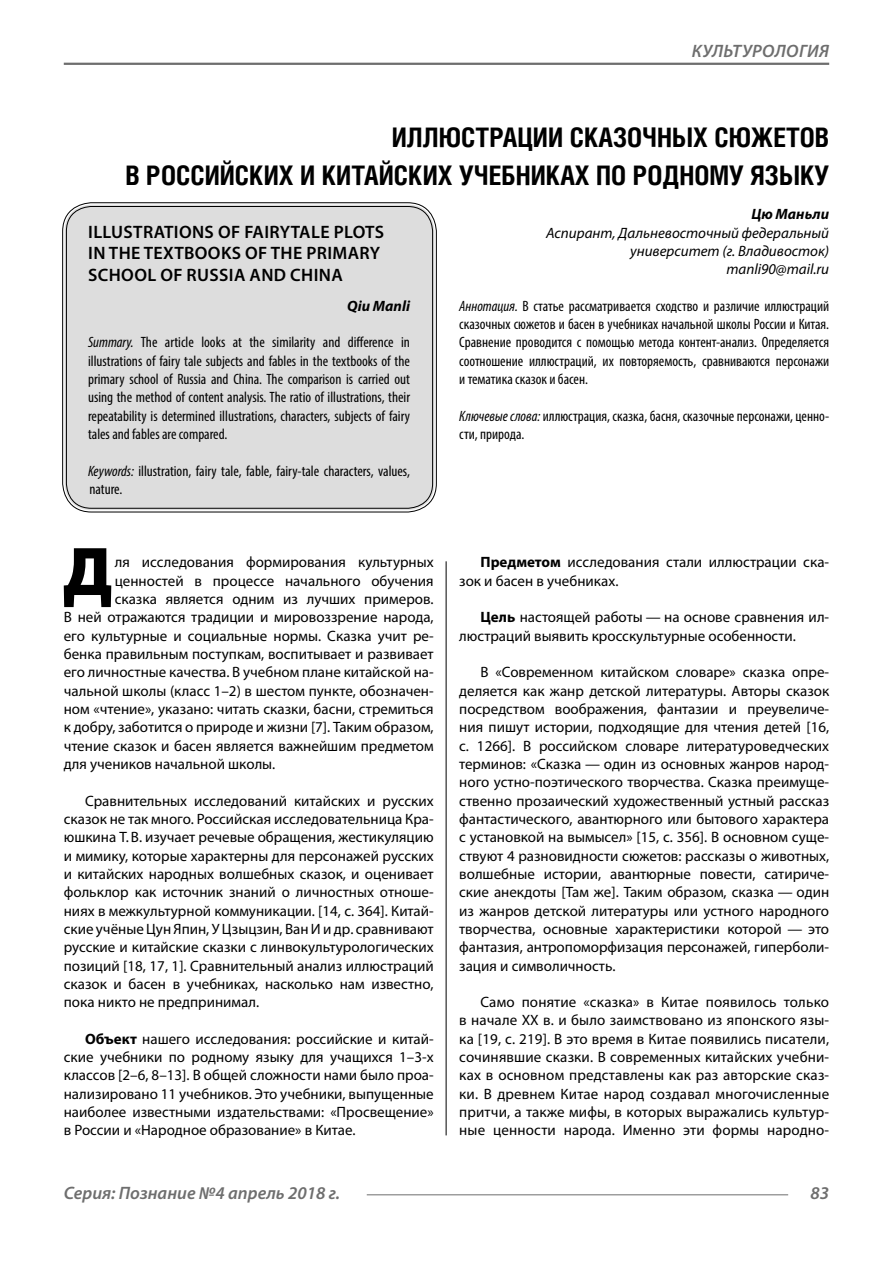
<style>
.page{position:relative;width:893px;height:1263px;background:#fff}
.page>*{position:absolute;margin:0;border:0;box-sizing:border-box;transform-origin:0 0}
.Bukvica{font:900 69.3px "Myriad Pro";color:#000}
.Header{font:700 27px/37.5px "Helios Cond";color:#000;text-align:right}
.Header-eng{font:600 18px/21.6px "Myriad Pro";letter-spacing:.02em;color:#000}
.t1{font:italic 600 18px "Myriad Pro";color:#6e6e6e}
.Normal{font:15px/18.3px "Myriad Pro";color:#000;text-align:justify}
.Bukvica-2{font:15px "Myriad Pro";color:#000}
.Annotation-eng{font:condensed 15px/18.3px "Myriad Pro";color:#000;text-align:justify}
.Annotation-rus{font:condensed 15px/18.3px "Myriad Pro";color:#000;text-align:justify}
.Author-doc{font:italic 15px/18.3px "Myriad Pro";color:#000;text-align:right}
.Author-email{font:italic 15px "Myriad Pro";color:#000}
.Author{font:italic 700 15px "Myriad Pro";color:#000}
.Author-eng{font:italic 700 15px "Myriad Pro";color:#000}
.s1{font-style:italic}
.s2{font-weight:700}
</style>
<div class="page">
<hr style="left:64px;top:63px;width:765px;height:2px;background:#6e6e6e">
<hr style="left:367px;top:1194px;width:421px;height:1px;background:#6e6e6e">
<div style="left:65px;top:205px;width:369px;height:305px;background:#ddd;border-radius:27px"></div>
<div style="left:62px;top:202px;width:375px;height:310px;border:1px solid #000;border-radius:29px"></div>
<div style="left:66px;top:206px;width:367px;height:303px;border:1px solid #000;border-radius:25px"></div>
<hr style="left:446px;top:561px;width:1px;height:574px;background:#000">
<p class="t1" style="left:692px;top:39px;width:73px">Культурологи</p>
<p class="t1" style="left:819px;top:39px;width:11px">я</p>
<p class="Header" style="left:126px;top:118px;width:705px">ИЛЛЮСТРАЦИИ СКАЗОЧНЫХ СЮЖЕТОВ<br>В РОССИЙСКИХ И КИТАЙСКИХ УЧЕБНИКАХ ПО РОДНОМУ ЯЗЫКУ</p>
<p class="Author" style="left:751px;top:204px;width:79px">Цю Маньли</p>
<p class="Author-doc" style="left:546px;top:223px;width:285px">Аспирант, Дальневосточный федеральный университет (г. Владивосток)</p>
<p class="Author-email" style="left:726px;top:260px;width:104px">manli90@mail.ru</p>
<p class="Annotation-rus" style="left:459px;top:296px;width:371px"><span class="s1">Аннотация.</span> В статье рассматривается сходство и различие иллюстраций сказочных сюжетов и басен в учебниках начальной школы России и Китая.<br>Сравнение проводится с помощью метода контент-анализ. Определяется соотношение иллюстраций, их повторяемость, сравниваются персонажи и тематика сказок и басен.</p>
<p class="Annotation-rus" style="left:459px;top:406px;width:371px"><span class="s1">Ключевые слова:</span> иллюстрация, сказка, басня, сказочные персонажи, ценно&shy;сти, природа.</p>
<p class="Header-eng" style="left:88px;top:220px;width:297px">ILLUSTRATIONS OF FAIRYTALE PLOTS<br>IN THE TEXTBOOKS OF THE PRIMARY<br>SCHOOL OF RUSSIA AND CHINA</p>
<p class="Author-eng" style="left:347px;top:296px;width:64px">Qiu Manli</p>
<p class="Annotation-eng" style="left:88px;top:333px;width:324px"><span class="s1">Summary.</span> The article looks at the similarity and difference in illustrations of fairy tale subjects and fables in the textbooks of the primary school of Russia and China. The comparison is carried out using the method of content analysis. The ratio of illustrations, their repeatability is determined illustrations, characters, subjects of fairy tales and fables are compared.</p>
<p class="Annotation-eng" style="left:88px;top:461px;width:323px"><span class="s1">Keywords:</span> illustration, fairy tale, fable, fairy-tale characters, values, nature.</p>
<p class="Bukvica" style="left:63px;top:525px;width:51px">Д</p>
<p class="Bukvica-2" style="left:115px;top:553px;width:321px">ля исследования формирования культурных</p>
<p class="Bukvica-2" style="left:115px;top:571px;width:321px">ценностей в процессе начального обучения</p>
<p class="Bukvica-2" style="left:115px;top:590px;width:320px">сказка является одним из лучших примеров.</p>
<p class="Bukvica-2" style="left:64px;top:608px;width:371px">В ней отражаются традиции и мировоззрение народа,</p>
<p class="Bukvica-2" style="left:64px;top:626px;width:371px">его культурные и социальные нормы. Сказка учит ре-</p>
<p class="Bukvica-2" style="left:64px;top:645px;width:371px">бенка правильным поступкам, воспитывает и развивает</p>
<p class="Bukvica-2" style="left:64px;top:663px;width:371px">его личностные качества. В учебном плане китайской на-</p>
<p class="Bukvica-2" style="left:64px;top:681px;width:371px">чальной школы (класс 1–2) в шестом пункте, обозначен-</p>
<p class="Bukvica-2" style="left:64px;top:700px;width:371px">ном «чтение», указано: читать сказки, басни, стремиться</p>
<p class="Bukvica-2" style="left:64px;top:718px;width:371px">к добру, заботится о природе и жизни [7]. Таким образом,</p>
<p class="Bukvica-2" style="left:64px;top:736px;width:371px">чтение сказок и басен является важнейшим предметом</p>
<p class="Bukvica-2" style="left:64px;top:755px;width:213px">для учеников начальной школы.</p>
<p class="Normal" style="left:64px;top:791px;width:371px;text-indent:21px">Сравнительных исследований китайских и русских сказок не так много. Российская исследовательница Кра&shy;юшкина Т.В. изучает речевые обращения, жестикуляцию и мимику, которые характерны для персонажей русских и китайских народных волшебных сказок, и оценивает фольклор как источник знаний о личностных отноше&shy;ниях в межкультурной коммуникации. [14, с. 364]. Китай&shy;ские учёные Цун Япин, У Цзыцзин, Ван И и др. сравнивают русские и китайские сказки с линвокультурологических позиций [18, 17, 1]. Сравнительный анализ иллюстраций сказок и басен в учебниках, насколько нам известно, пока никто не предпринимал.</p>
<p class="Normal" style="left:64px;top:1029px;width:371px;text-indent:21px"><span class="s2">Объект</span> нашего исследования: российские и китай&shy;ские учебники по родному языку для учащихся 1–3-х классов [2–6, 8–13]. В общей сложности нами было проа&shy;нализировано 11 учебников. Это учебники, выпущенные наиболее известными издательствами: «Просвещение» в России и «Народное образование» в Китае.</p>
<p class="Normal" style="left:459px;top:553px;width:371px;text-indent:21px"><span class="s2">Предметом</span> исследования стали иллюстрации ска&shy;зок и басен в учебниках.</p>
<p class="Normal" style="left:459px;top:608px;width:371px;text-indent:21px"><span class="s2">Цель</span> настоящей работы — на основе сравнения ил&shy;люстраций выявить кросскультурные особенности.</p>
<p class="Normal" style="left:459px;top:663px;width:371px;text-indent:21px">В «Современном китайском словаре» сказка опре&shy;деляется как жанр детской литературы. Авторы сказок посредством воображения, фантазии и преувеличе&shy;ния пишут истории, подходящие для чтения детей [16, с. 1266]. В российском словаре литературоведческих терминов: «Сказка — один из основных жанров народ&shy;ного устно-поэтического творчества. Сказка преимуще&shy;ственно прозаический художественный устный рассказ фантастического, авантюрного или бытового характера с установкой на вымысел» [15, с. 356]. В основном суще&shy;ствуют 4 разновидности сюжетов: рассказы о животных, волшебные истории, авантюрные повести, сатириче&shy;ские анекдоты [Там же]. Таким образом, сказка — один из жанров детской литературы или устного народного творчества, основные характеристики которой — это фантазия, антропоморфизация персонажей, гиперболи&shy;зация и символичность.</p>
<p class="Normal" style="left:459px;top:993px;width:371px;text-indent:21px">Само понятие «сказка» в Китае появилось только в начале XX в. и было заимствовано из японского язы&shy;ка [19, с. 219]. В это время в Китае появились писатели, сочинявшие сказки. В современных китайских учебни&shy;ках в основном представлены как раз авторские сказ&shy;ки. В древнем Китае народ создавал многочисленные притчи, а также мифы, в которых выражались культур&shy;ные ценности народа. Именно эти формы народно-</p>
<p class="t1" style="left:64px;top:1182px;width:278px">Серия: Познание №4 апрель 2018 г.</p>
<p class="t1" style="left:810px;top:1182px;width:20px">83</p>
</div>
